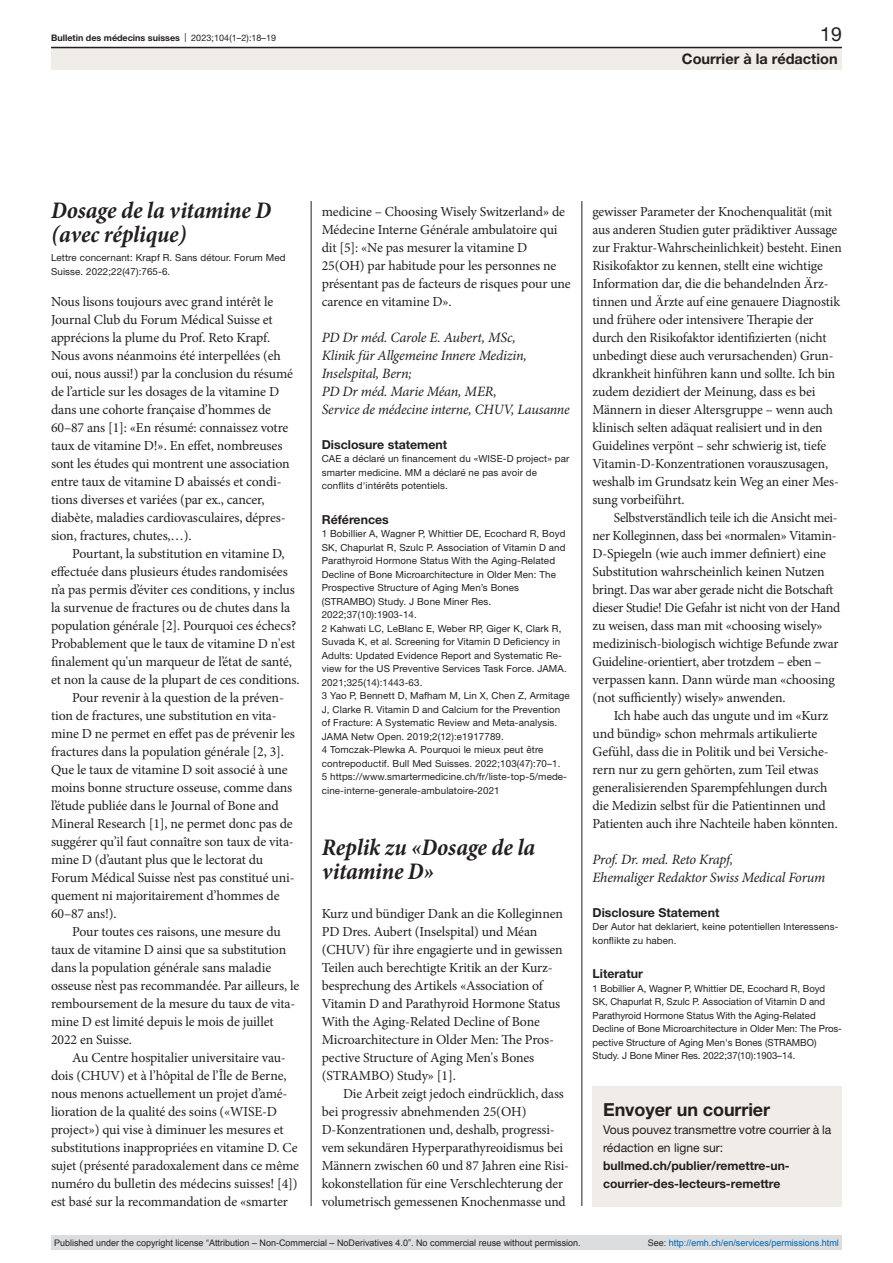
<style>
.page{position:relative;width:893px;height:1263px;background:#fff}
.page>*{position:absolute;margin:0;border:0;box-sizing:border-box;transform-origin:0 0}
.head1{font:italic 700 condensed 24px/24px "Minion Pro";letter-spacing:-.005em;color:#231f20}
.t1{font:19.5px "Helvetica Neue LT Pro";color:#231f20}
.box-head1{font:700 18px "Helvetica Neue LT Pro";letter-spacing:-.005em;color:#231f20}
.t2{font:700 14.55px "Helvetica Neue LT Pro";color:#231f20}
.paragraph-left{font:italic 14.25px/18px "Minion Pro";letter-spacing:-.015em;color:#231f20}
.paragraph-left-inden{font:13.8px/18px "Minion Pro";letter-spacing:-.01em;color:#231f20}
.paragraph-left-2{font:13.8px/18px "Minion Pro";letter-spacing:-.01em;color:#231f20}
.competing-interests{font:700 12.3px "Helvetica Neue LT Pro";color:#231f20}
.reference-head{font:700 12.3px "Helvetica Neue LT Pro";color:#231f20}
.box-paragraph{font:700 12.15px/18px "Helvetica Neue LT Pro";color:#231f20}
.box-paragraph-2{font:12.15px/18px "Helvetica Neue LT Pro";color:#231f20}
.references{font:9.75px/13.5px "Helvetica Neue LT Pro";letter-spacing:.01em;color:#231f20}
.competing-interests-2{font:9.75px/13.5px "Helvetica Neue LT Pro";letter-spacing:.01em;color:#231f20}
.comments{font:9.75px/13.5px "Helvetica Neue LT Pro";letter-spacing:.01em;color:#231f20}
.t3{font:9px "Arial";color:#231f20}
.t4{font:700 9px "Helvetica Neue LT Pro";color:#231f20}
.t5{font:9px "Arial";color:#0066b3}
.s1{font-weight:400}
.s2{color:#231f20}
</style>
<div class="page">
<hr style="left:311px;top:201px;width:1px;height:1005px;background:#231f20">
<hr style="left:582px;top:201px;width:1px;height:1005px;background:#231f20">
<div style="left:51px;top:48px;width:791px;height:22px;background:#f0ece7"></div>
<hr style="left:51px;top:47px;width:791px;height:1px;background:#231f20">
<div style="left:592px;top:1086px;width:250px;height:120px;background:#f0ece7"></div>
<div style="left:51px;top:1235px;width:791px;height:15px;background:#dcdddf"></div>
<p class="t4" style="left:51px;top:32px;width:227px">Bulletin des médecins suisses <span class="s1">| 2023;104(1–2):18–19</span></p>
<h2 class="t1" style="left:820px;top:22px;width:23px">19</h2>
<p class="t2" style="left:682px;top:49px;width:157px">Courrier à la rédaction</p>
<p class="head1" style="left:51px;top:200px;width:221px">Dosage de la vitamine D (avec réplique)</p>
<p class="comments" style="left:51px;top:251px;width:236px">Lettre concernant: Krapf R. Sans détour. Forum Med<br>Suisse. 2022;22(47):765-6.</p>
<p class="paragraph-left-2" style="left:51px;top:293px;width:243px">Nous lisons toujours avec grand intérêt le Journal Club du Forum Médical Suisse et apprécions la plume du Prof. Reto Krapf.<br>Nous avons néanmoins été interpellées (eh oui, nous aussi!) par la conclusion du résumé de l’article sur les dosages de la vitamine D dans une cohorte française d’hommes de 60–87 ans [1]: «En résumé: connaissez votre taux de vitamine D!». En effet, nombreuses sont les études qui montrent une association entre taux de vitamine D abaissés et condi&shy;tions diverses et variées (par ex., cancer, diabète, maladies cardiovasculaires, dépres&shy;sion, fractures, chutes,…).</p>
<p class="paragraph-left-inden" style="left:51px;top:545px;width:250px;text-indent:21px">Pourtant, la substitution en vitamine D, effectuée dans plusieurs études randomisées n’a pas permis d’éviter ces conditions, y inclus la survenue de fractures ou de chutes dans la population générale [2]. Pourquoi ces échecs?<br>Probablement que le taux de vitamine D n'est finalement qu'un marqueur de l’état de santé, et non la cause de la plupart de ces conditions.</p>
<p class="paragraph-left-inden" style="left:51px;top:689px;width:245px;text-indent:21px">Pour revenir à la question de la préven&shy;tion de fractures, une substitution en vita&shy;mine D ne permet en effet pas de prévenir les fractures dans la population générale [2, 3].<br>Que le taux de vitamine D soit associé à une moins bonne structure osseuse, comme dans l’étude publiée dans le Journal of Bone and Mineral Research [1], ne permet donc pas de suggérer qu’il faut connaître son taux de vita&shy;mine D (d’autant plus que le lectorat du Forum Médical Suisse n’est pas constitué uni&shy;quement ni majoritairement d’hommes de 60–87 ans!).</p>
<p class="paragraph-left-inden" style="left:51px;top:923px;width:250px;text-indent:21px">Pour toutes ces raisons, une mesure du taux de vitamine D ainsi que sa substitution dans la population générale sans maladie osseuse n’est pas recommandée. Par ailleurs, le remboursement de la mesure du taux de vita&shy;mine D est limité depuis le mois de juillet 2022 en Suisse.</p>
<p class="paragraph-left-inden" style="left:51px;top:1049px;width:250px;text-indent:21px">Au Centre hospitalier universitaire vau&shy;dois (CHUV) et à l’hôpital de l’Île de Berne, nous menons actuellement un projet d’amé&shy;lioration de la qualité des soins («WISE-D project») qui vise à diminuer les mesures et substitutions inappropriées en vitamine D. Ce sujet (présenté paradoxalement dans ce même numéro du bulletin des médecins suisses! [4]) est basé sur la recommandation de «smarter-</p>
<p class="paragraph-left-inden" style="left:322px;top:203px;width:251px">medicine – Choosing Wisely Switzerland» de Médecine Interne Générale ambulatoire qui dit [5]: «Ne pas mesurer la vitamine D 25(OH) par habitude pour les personnes ne présentant pas de facteurs de risques pour une carence en vitamine D».</p>
<p class="paragraph-left" style="left:322px;top:328px;width:195px">PD Dr méd. Carole E. Aubert, MSc,</p>
<p class="paragraph-left" style="left:322px;top:346px;width:207px">Klinik für Allgemeine Innere Medizin,<br>Inselspital, Bern;</p>
<p class="paragraph-left" style="left:322px;top:382px;width:176px">PD Dr méd. Marie Méan, MER,</p>
<p class="paragraph-left" style="left:322px;top:400px;width:249px">Service de médecine interne, CHUV, Lausanne</p>
<p class="competing-interests" style="left:322px;top:436px;width:127px">Disclosure statement</p>
<p class="competing-interests-2" style="left:322px;top:452px;width:249px">CAE a déclaré un financement du «WISE-D project» par smarter medicine. MM a déclaré ne pas avoir de conflits d'intérêts potentiels.</p>
<p class="reference-head" style="left:322px;top:511px;width:69px">Références</p>
<p class="references" style="left:322px;top:527px;width:245px">1 Bobillier A, Wagner P, Whittier DE, Ecochard R, Boyd SK, Chapurlat R, Szulc P. Association of Vitamin D and Parathyroid Hormone Status With the Aging-Related Decline of Bone Microarchitecture in Older Men: The Prospective Structure of Aging Men’s Bones (STRAMBO) Study. J Bone Miner Res.<br>2022;37(10):1903-14.</p>
<p class="references" style="left:322px;top:621px;width:246px">2 Kahwati LC, LeBlanc E, Weber RP, Giger K, Clark R, Suvada K, et al. Screening for Vitamin D Deficiency in Adults: Updated Evidence Report and Systematic Re&shy;view for the US Preventive Services Task Force. JAMA.<br>2021;325(14):1443-63.</p>
<p class="references" style="left:322px;top:689px;width:250px">3 Yao P, Bennett D, Mafham M, Lin X, Chen Z, Armitage J, Clarke R. Vitamin D and Calcium for the Prevention of Fracture: A Systematic Review and Meta-analysis.<br>JAMA Netw Open. 2019;2(12):e1917789.</p>
<p class="references" style="left:322px;top:743px;width:240px">4 Tomczak-Plewka A. Pourquoi le mieux peut être contrepoductif. Bull Med Suisses. 2022;103(47):70–1.</p>
<p class="references" style="left:322px;top:770px;width:247px">5 https://www.smartermedicine.ch/fr/liste-top-5/mede&shy;cine-interne-generale-ambulatoire-2021</p>
<p class="head1" style="left:322px;top:836px;width:215px">Replik zu «Dosage de la vitamine D»</p>
<p class="paragraph-left-2" style="left:322px;top:905px;width:243px">Kurz und bündiger Dank an die Kolleginnen PD Dres. Aubert (Inselspital) und Méan (CHUV) für ihre engagierte und in gewissen Teilen auch berechtigte Kritik an der Kurz&shy;besprechung des Artikels «Association of Vitamin D and Parathyroid Hormone Status With the Aging-Related Decline of Bone Microarchitecture in Older Men: The Pros&shy;pective Structure of Aging Men's Bones (STRAMBO) Study» [1].</p>
<p class="paragraph-left-inden" style="left:322px;top:1085px;width:249px;text-indent:21px">Die Arbeit zeigt jedoch eindrücklich, dass bei progressiv abnehmenden 25(OH)<br>D-Konzentrationen und, deshalb, progressi&shy;vem sekundären Hyperparathyreoidismus bei Männern zwischen 60 und 87 Jahren eine Risi&shy;kokonstellation für eine Verschlechterung der volumetrisch gemessenen Knochenmasse und</p>
<p class="paragraph-left-inden" style="left:592px;top:203px;width:251px">gewisser Parameter der Knochenqualität (mit aus anderen Studien guter prädiktiver Aussage zur Fraktur-Wahrscheinlichkeit) besteht. Einen Risikofaktor zu kennen, stellt eine wichtige Information dar, die die behandelnden Ärz&shy;tinnen und Ärzte auf eine genauere Diagnostik und frühere oder intensivere Therapie der durch den Risikofaktor identifizierten (nicht unbedingt diese auch verursachenden) Grun&shy;dkrankheit hinführen kann und sollte. Ich bin zudem dezidiert der Meinung, dass es bei Männern in dieser Altersgruppe – wenn auch klinisch selten adäquat realisiert und in den Guidelines verpönt – sehr schwierig ist, tiefe Vitamin-D-Konzentrationen vorauszusagen, weshalb im Grundsatz kein Weg an einer Mes&shy;sung vorbeiführt.</p>
<p class="paragraph-left-inden" style="left:592px;top:509px;width:249px;text-indent:21px">Selbstverständlich teile ich die Ansicht mei&shy;ner Kolleginnen, dass bei «normalen» Vitamin-D-Spiegeln (wie auch immer definiert) eine Substitution wahrscheinlich keinen Nutzen bringt. Das war aber gerade nicht die Botschaft dieser Studie! Die Gefahr ist nicht von der Hand zu weisen, dass man mit «choosing wisely» medizinisch-biologisch wichtige Befunde zwar Guideline-orientiert, aber trotzdem – eben – verpassen kann. Dann würde man «choosing (not sufficiently) wisely» anwenden.</p>
<p class="paragraph-left-inden" style="left:592px;top:707px;width:247px;text-indent:21px">Ich habe auch das ungute und im «Kurz und bündig» schon mehrmals artikulierte Gefühl, dass die in Politik und bei Versiche&shy;rern nur zu gern gehörten, zum Teil etwas generalisierenden Sparempfehlungen durch die Medizin selbst für die Patientinnen und Patienten auch ihre Nachteile haben könnten.</p>
<p class="paragraph-left" style="left:592px;top:850px;width:142px">Prof. Dr. med. Reto Krapf,</p>
<p class="paragraph-left" style="left:592px;top:868px;width:234px">Ehemaliger Redaktor Swiss Medical Forum</p>
<p class="competing-interests" style="left:592px;top:904px;width:128px">Disclosure Statement</p>
<p class="competing-interests-2" style="left:592px;top:920px;width:248px">Der Autor hat deklariert, keine potentiellen Interessens&shy;konflikte zu haben.</p>
<p class="reference-head" style="left:592px;top:966px;width:52px">Literatur</p>
<p class="references" style="left:592px;top:981px;width:251px">1 Bobillier A, Wagner P, Whittier DE, Ecochard R, Boyd SK, Chapurlat R, Szulc P. Association of Vitamin D and Parathyroid Hormone Status With the Aging-Related Decline of Bone Microarchitecture in Older Men: The Pros&shy;pective Structure of Aging Men's Bones (STRAMBO)<br>Study. J Bone Miner Res. 2022;37(10):1903–14.</p>
<p class="box-head1" style="left:603px;top:1098px;width:169px">Envoyer un courrier</p>
<p class="box-paragraph-2" style="left:603px;top:1120px;width:230px">Vous pouvez transmettre votre courrier à la rédaction en ligne sur:</p>
<p class="box-paragraph" style="left:603px;top:1156px;width:188px">bullmed.ch/publier/remettre-un&shy;courrier-des-lecteurs-remettre</p>
<p class="t3" style="left:54px;top:1237px;width:528px">Published under the copyright license “Attribution – Non-Commercial – NoDerivatives 4.0”. No commercial reuse without permission.</p>
<p class="t5" style="left:648px;top:1237px;width:193px"><span class="s2">See:</span> http://emh.ch/en/services/permissions.html</p>
</div>
